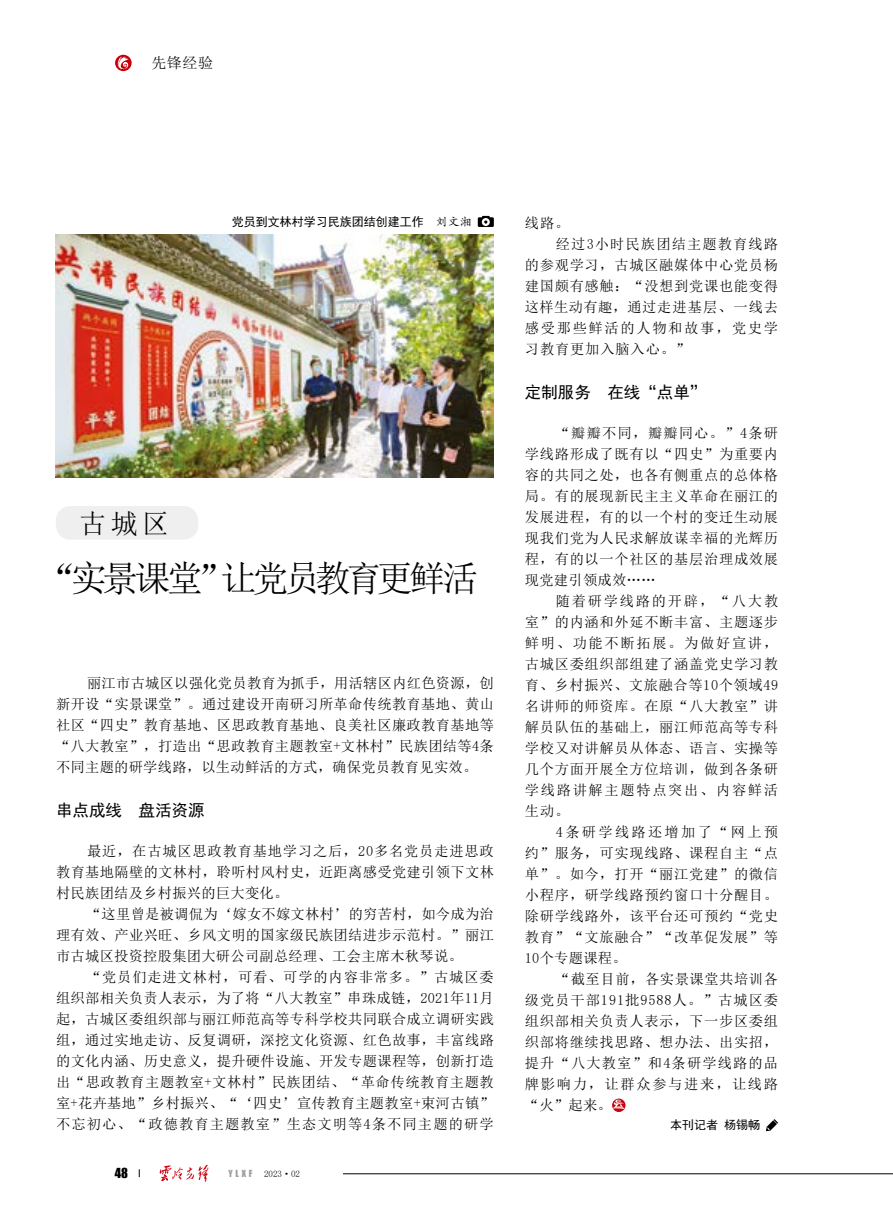
<style>
.page{position:relative;width:893px;height:1212px;background:#fff}
.page>*{position:absolute;margin:0;border:0;box-sizing:border-box;transform-origin:0 0}
.t1{font:36px "Sim Sun";letter-spacing:-.11em;color:#000}
.t2{font:27px "Sim Sun";color:#000}
.t3{font:16.5px "Sim Hei";color:#000}
.t4{font:15px "Sim Sun";color:#000}
.t5{font:14.25px/21px "Sim Sun";letter-spacing:.05em;color:#000;text-align:justify}
.t6{font:14.25px "Sim Sun";letter-spacing:.12em;color:#000}
.t7{font:14.25px "Sim Sun";letter-spacing:.08em;color:#000}
.t8{font:12.75px "Impact";color:#000}
.t9{font:12px "Sim Hei";color:#000}
.t10{font:9px "Sim Sun";color:#000}
.t11{font:9px "Impact";color:#9fa0a0}
.s1{font-family:"FZKTK GBK1 0"}
</style>
<div class="page">
<svg style="left:159px;top:1164px;width:49px;height:18px"></svg>
<svg style="left:115px;top:55px;width:17px;height:16px"></svg>
<svg style="left:116px;top:57px;width:13px;height:14px"></svg>
<hr style="left:343px;top:1173px;width:550px;height:1px;background:#000">
<div style="left:56px;top:506px;width:142px;height:34px;background:#efefef;border-radius:15px"></div>
<div style="left:612px;top:1098px;width:13px;height:14px;background:#c7000b;border-radius:50%"></div>
<svg style="left:612px;top:1099px;width:13px;height:10px"></svg>
<svg style="left:766px;top:1119px;width:12px;height:12px"></svg>
<img style="left:56px;top:235px;width:438px;height:242px">
<svg style="left:478px;top:216px;width:16px;height:11px"></svg>
<p class="t4" style="left:151px;top:55px;width:63px">先锋经验</p>
<p class="t9" style="left:232px;top:216px;width:241px">党员到文林村学习民族团结创建工作 <span class="s1">刘文湘</span></p>
<h2 class="t2" style="left:79px;top:509px;width:92px">古城区</h2>
<h1 class="t1" style="left:41px;top:560px;width:439px">“实景课堂”让党员教育更鲜活</h1>
<p class="t5" style="left:56px;top:672px;width:439px;text-indent:31px">丽江市古城区以强化党员教育为抓手，用活辖区内红色资源，创新开设“实景课堂”。通过建设开南研习所革命传统教育基地、黄山社区“四史”教育基地、区思政教育基地、良美社区廉政教育基地等“八大教室”，打造出“思政教育主题教室+文林村”民族团结等4条不同主题的研学线路，以生动鲜活的方式，确保党员教育见实效。</p>
<p class="t3" style="left:56px;top:802px;width:150px">串点成线 盘活资源</p>
<p class="t5" style="left:56px;top:840px;width:439px;text-indent:31px">最近，在古城区思政教育基地学习之后，20多名党员走进思政教育基地隔壁的文林村，聆听村风村史，近距离感受党建引领下文林村民族团结及乡村振兴的巨大变化。</p>
<p class="t5" style="left:56px;top:903px;width:439px;text-indent:31px">“这里曾是被调侃为‘嫁女不嫁文林村’的穷苦村，如今成为治理有效、产业兴旺、乡风文明的国家级民族团结进步示范村。”丽江市古城区投资控股集团大研公司副总经理、工会主席木秋琴说。</p>
<p class="t5" style="left:56px;top:966px;width:439px;text-indent:31px">“党员们走进文林村，可看、可学的内容非常多。”古城区委组织部相关负责人表示，为了将“八大教室”串珠成链，2021年11月起，古城区委组织部与丽江师范高等专科学校共同联合成立调研实践组，通过实地走访、反复调研，深挖文化资源、红色故事，丰富线路的文化内涵、历史意义，提升硬件设施、开发专题课程等，创新打造出“思政教育主题教室+文林村”民族团结、“革命传统教育主题教室+花卉基地”乡村振兴、“‘四史’宣传教育主题教室+束河古镇”不忘初心、“政德教育主题教室”生态文明等4条不同主题的研学</p>
<p class="t8" style="left:115px;top:1163px;width:15px">48</p>
<p class="t11" style="left:228px;top:1167px;width:25px">YLXF</p>
<p class="t10" style="left:264px;top:1169px;width:37px">2023·02</p>
<p class="t5" style="left:525px;top:212px;width:46px">线路。</p>
<p class="t7" style="left:556px;top:237px;width:224px">经过3小时民族团结主题教育线路</p>
<p class="t5" style="left:525px;top:254px;width:255px">的参观学习，古城区融媒体中心党员杨</p>
<p class="t5" style="left:525px;top:275px;width:255px">建国颇有感触：“没想到党课也能变得</p>
<p class="t5" style="left:525px;top:296px;width:255px">这样生动有趣，通过走进基层、一线去</p>
<p class="t6" style="left:525px;top:321px;width:255px">感受那些鲜活的人物和故事，党史学</p>
<p class="t5" style="left:525px;top:338px;width:166px">习教育更加入脑入心。”</p>
<p class="t3" style="left:525px;top:384px;width:183px">定制服务 在线“点单”</p>
<p class="t5" style="left:525px;top:422px;width:255px;text-indent:31px">“瓣瓣不同，瓣瓣同心。”4条研学线路形成了既有以“四史”为重要内容的共同之处，也各有侧重点的总体格局。有的展现新民主主义革命在丽江的发展进程，有的以一个村的变迁生动展现我们党为人民求解放谋幸福的光辉历程，有的以一个社区的基层治理成效展现党建引领成效……</p>
<p class="t5" style="left:525px;top:590px;width:255px;text-indent:31px">随着研学线路的开辟，“八大教室”的内涵和外延不断丰富、主题逐步鲜明、功能不断拓展。为做好宣讲，古城区委组织部组建了涵盖党史学习教育、乡村振兴、文旅融合等10个领域49名讲师的师资库。在原“八大教室”讲解员队伍的基础上，丽江师范高等专科学校又对讲解员从体态、语言、实操等几个方面开展全方位培训，做到各条研学线路讲解主题特点突出、内容鲜活生动。</p>
<p class="t5" style="left:525px;top:822px;width:255px;text-indent:31px">4条研学线路还增加了“网上预约”服务，可实现线路、课程自主“点单”。如今，打开“丽江党建”的微信小程序，研学线路预约窗口十分醒目。除研学线路外，该平台还可预约“党史教育”“文旅融合”“改革促发展”等10个专题课程。</p>
<p class="t5" style="left:525px;top:969px;width:255px;text-indent:31px">“截至目前，各实景课堂共培训各级党员干部191批9588人。”古城区委组织部相关负责人表示，下一步区委组织部将继续找思路、想办法、出实招，提升“八大教室”和4条研学线路的品牌影响力，让群众参与进来，让线路“火”起来。</p>
<p class="t9" style="left:670px;top:1119px;width:91px">本刊记者 杨锡畅</p>
</div>
